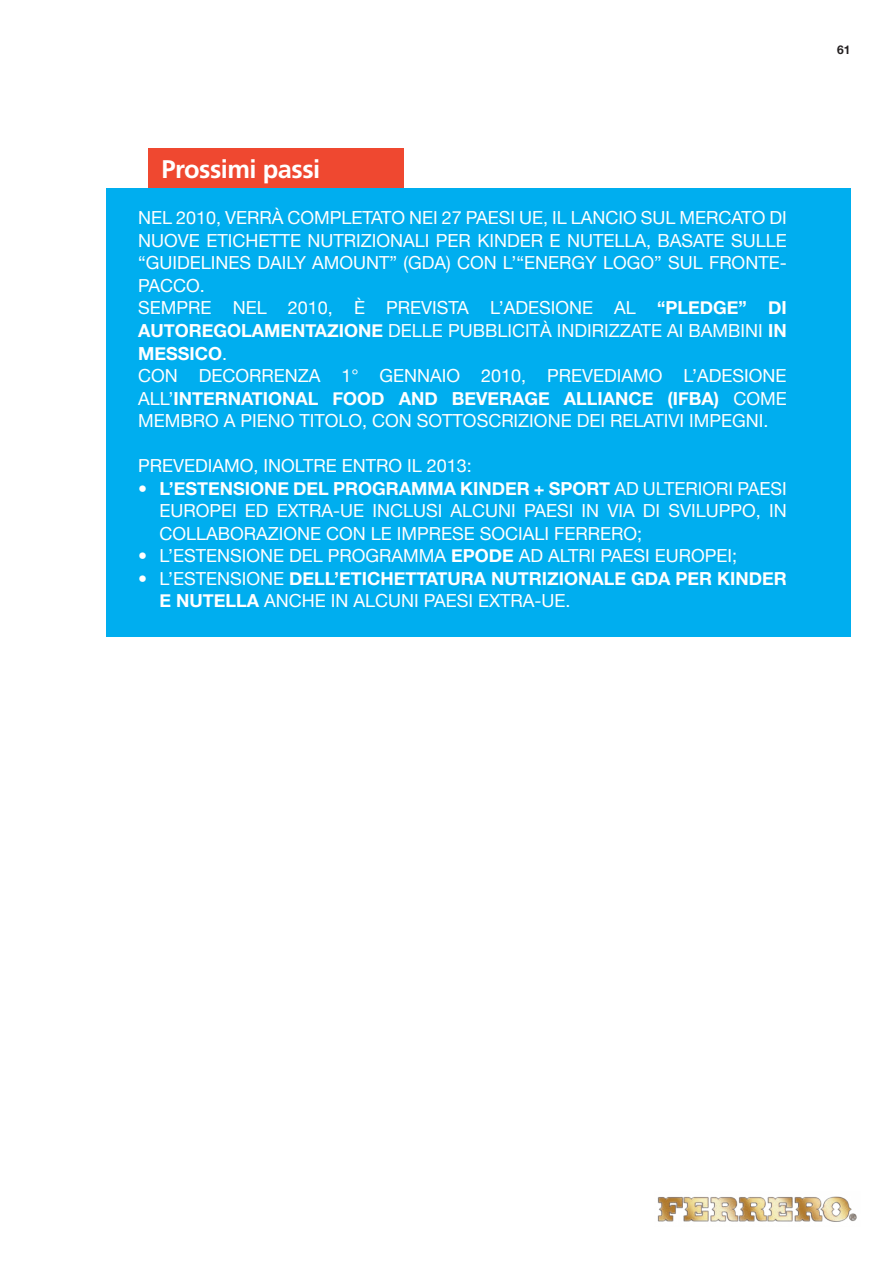
<style>
.page{position:relative;width:893px;height:1263px;background:#fff}
.page>*{position:absolute;margin:0;border:0;box-sizing:border-box;transform-origin:0 0}
.t1{font:700 25.5px "Frutiger";letter-spacing:-.02em;color:#fff}
.t2{font:18px/22.5px "Helvetica Neue";color:#fff}
.t3{font:700 18px/22.5px "Helvetica Neue";color:#fff}
.t4{font:700 12px "Helvetica Neue";color:#231f20}
.s1{font-weight:700}
.s2{font-weight:400}
</style>
<div class="page">
<img style="left:657px;top:1196px;width:200px;height:26px">
<div style="left:149px;top:149px;width:255px;height:39px;background:#ef4830"></div>
<div style="left:106px;top:188px;width:744px;height:448px;background:#00aeef"></div>
<p class="t1" style="left:162px;top:154px;width:160px">Prossimi passi</p>
<p class="t2" style="left:138px;top:207px;width:12px">NEL</p>
<p class="t2" style="left:138px;top:207px;width:650px;text-indent:38px">2010, VERRÀ COMPLETATO NEI 27 PAESI UE, IL LANCIO SUL MERCATO DI NUOVE ETICH ETTE NUTRIZIONALI PER KINDER E NUTELLA, BASATE SULLE “GUIDELINES DAILY AMOUNT” (GDA) CON L’“ENERGY LOGO” SUL FRONTE-PACCO.<br>SEMPRE NEL 2010, È</p>
<p class="t2" style="left:138px;top:297px;width:650px;text-indent:248px">PREVISTA L’ADESIONE AL <span class="s1">“PLEDGE” DI AUTOREGOLAMENTAZIONE</span> DELLE PUBBLICITÀ INDIRIZZATE AI BAMBINI <span class="s1">IN MESSICO</span>.<br>CON DECORRENZA 1° GENNAIO 2010, PREVEDIAMO L’ADESIONE ALL’<span class="s1">INTERNATIONAL FOOD AND BEVERAGE ALLIANCE (IFBA</span></p>
<p class="t2" style="left:138px;top:387px;width:650px;text-indent:576px"><span class="s1">)</span> COME<br>MEMBRO A PIENO TITOLO, CON SOTTOSCRIZIONE DEI RELATIVI IMPEGNI.</p>
<p class="t2" style="left:138px;top:454px;width:335px">PREVEDIAMO, INOLTRE ENTRO IL 2013:</p>
<p class="t2" style="left:159px;top:477px;width:629px;text-align:justify;text-indent:-21px">• <span class="s1">L’ESTENSIONE DEL PROGRAMMA KINDER + SPORT</span> AD ULTERIORI PAESI EUROPEI ED EXTRA-UE INCLUSI ALCUNI PAESI IN VIA DI SVILUPPO, IN COLLABORAZIONE CON LE I MPRESE SOCIALI FERRERO;</p>
<p class="t2" style="left:138px;top:544px;width:327px">• L’ESTENSIONE DEL PROGRAMMA <span class="s1">EPODE</span></p>
<p class="t2" style="left:519px;top:544px;width:220px">AD ALTRI PAESI EUROPEI;</p>
<p class="t3" style="left:159px;top:566px;width:623px;text-indent:-21px"><span class="s2">• L’ESTENSIONE</span> DELL’ETICHETTATURA NUTRIZIONALE GDA PER KINDER<br>E NUTELLA <span class="s2">ANCH E IN ALCUNI PAESI EXTRA-UE .</span></p>
<p class="t4" style="left:837px;top:43px;width:15px">61</p>
</div>
